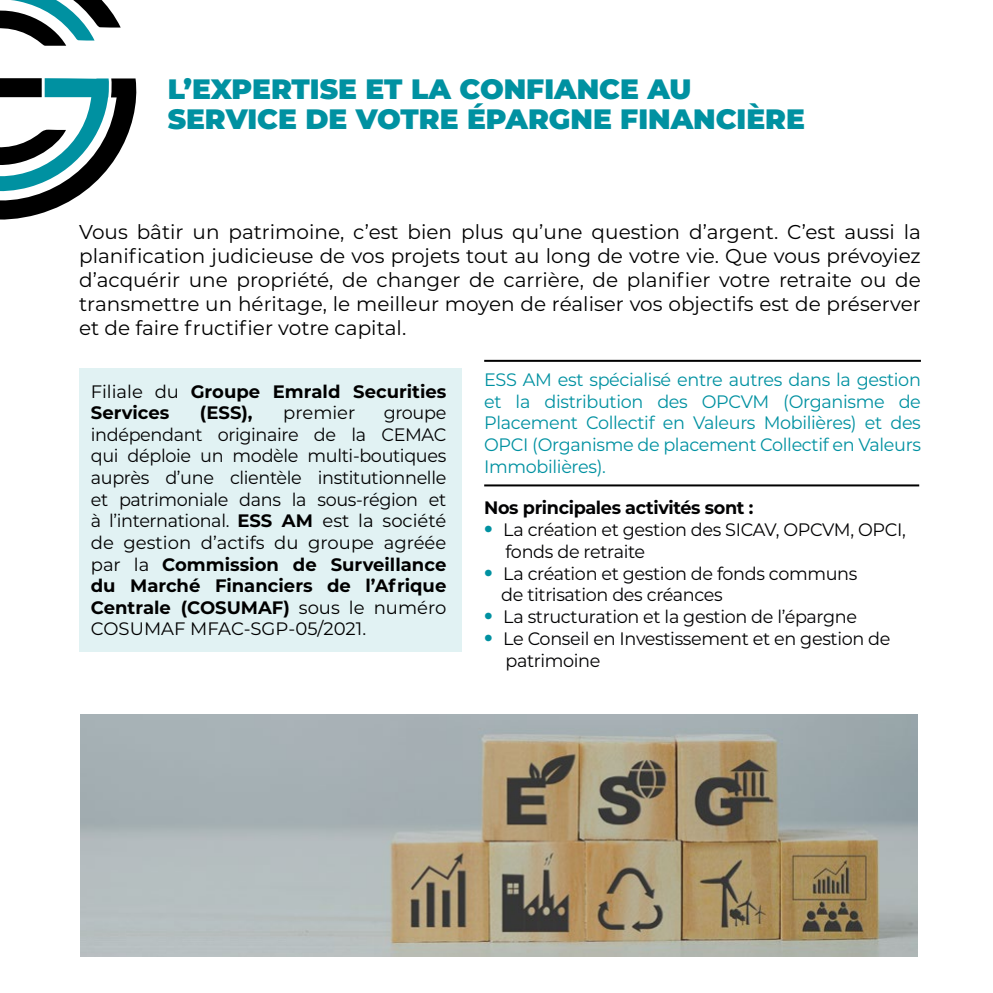
<style>
.page{position:relative;width:993px;height:993px;background:#fff}
.page>*{position:absolute;margin:0;border:0;box-sizing:border-box;transform-origin:0 0}
.t1{font:900 28px/30px "Montserrat";color:#0091a1}
.t2{font:20px/24px "Montserrat";color:#000;text-align:justify}
.t3{font:18px/21.6px "Montserrat";letter-spacing:-.02em;color:#020203}
.t4{font:18px/21.6px "Montserrat";letter-spacing:-.02em;color:#0091a1;text-align:justify}
.t5{font:700 18px/21.6px "Montserrat";color:#000}
.t6{font:700 18px "Montserrat";letter-spacing:-.02em;color:#020203}
.t7{font:18px "Montserrat";color:#000}
.s1{font-weight:400}
.s2{font-weight:700;color:#000}
.s3{color:#000}
.s4{font-weight:900;font-size:20px;color:#0091a1}
</style>
<div class="page">
<div style="left:79px;top:368px;width:382px;height:283px;background:#e1f2f3"></div>
<svg style="left:0;top:0;width:137px;height:220px"></svg>
<hr style="left:484px;top:360px;width:436px;height:2px;background:#000">
<hr style="left:484px;top:484px;width:434px;height:2px;background:#000">
<img style="left:80px;top:714px;width:837px;height:242px">
<h1 class="t1" style="left:168px;top:72px;width:638px">L’EXPERTISE ET LA CONFIANCE AU<br>SERVICE DE VOTRE ÉPARGNE FINANCIÈRE</h1>
<p class="t2" style="left:79px;top:219px;width:843px">Vous bâtir un patrimoine, c’est bien plus qu’une question d’argent. C’est aussi la planification judicieuse de vos projets tout au long de votre vie. Que vous prévoyiez d’acquérir une propriété, de changer de carrière, de planifier votre retraite ou de transmettre un héritage, le meilleur moyen de réaliser vos objectifs est de préserver et de faire fructifier votre capital.</p>
<p class="t5" style="left:91px;top:379px;width:357px"><span class="s1">Filiale du</span> Groupe Emrald Securities<br>Services</p>
<p class="t5" style="left:200px;top:401px;width:54px">(ESS),</p>
<p class="t7" style="left:283px;top:400px;width:74px">premier</p>
<p class="t3" style="left:91px;top:401px;width:357px;text-align:justify;text-indent:293px">groupe indépendant originaire de la CEMAC qui déploie un modèle multi-boutiques auprès d’une clientèle institutionnelle et patrimoniale dans la sous-région et à l’international. <span class="s2">ESS AM</span> <span class="s3">est la société de gestion d’actifs du groupe agréée par la</span> <span class="s2">Commission de Surveillance du Marché Financiers de l’Afrique Centrale (COSUMAF)</span> <span class="s3">sous le numéro COSUMAF MFAC-SGP-05/2021.</span></p>
<p class="t4" style="left:484px;top:368px;width:438px">ESS AM est spécialisé entre autres dans la gestion et la distribution des OPCVM (Organisme de Placement Collectif en Valeurs Mobilières) et des OPCI (Organisme de placement Collectif en Valeurs Immobilières).</p>
<p class="t6" style="left:484px;top:494px;width:271px">Nos principales activités sont :</p>
<p class="t3" style="left:505px;top:518px;width:401px;text-indent:-21px"><span class="s4">•</span> La création et gestion des SICAV, OPCVM, OPCI, fonds de retraite</p>
<p class="t3" style="left:501px;top:561px;width:357px;text-indent:-17px"><span class="s4">•</span> La création et gestion de fonds communs de titrisation des créances</p>
<p class="t3" style="left:484px;top:605px;width:374px"><span class="s4">•</span> La structuration et la gestion de l’épargne</p>
<p class="t3" style="left:505px;top:627px;width:386px;text-indent:-21px"><span class="s4">•</span> Le Conseil en Investissement et en gestion de patrimoine</p>
</div>
